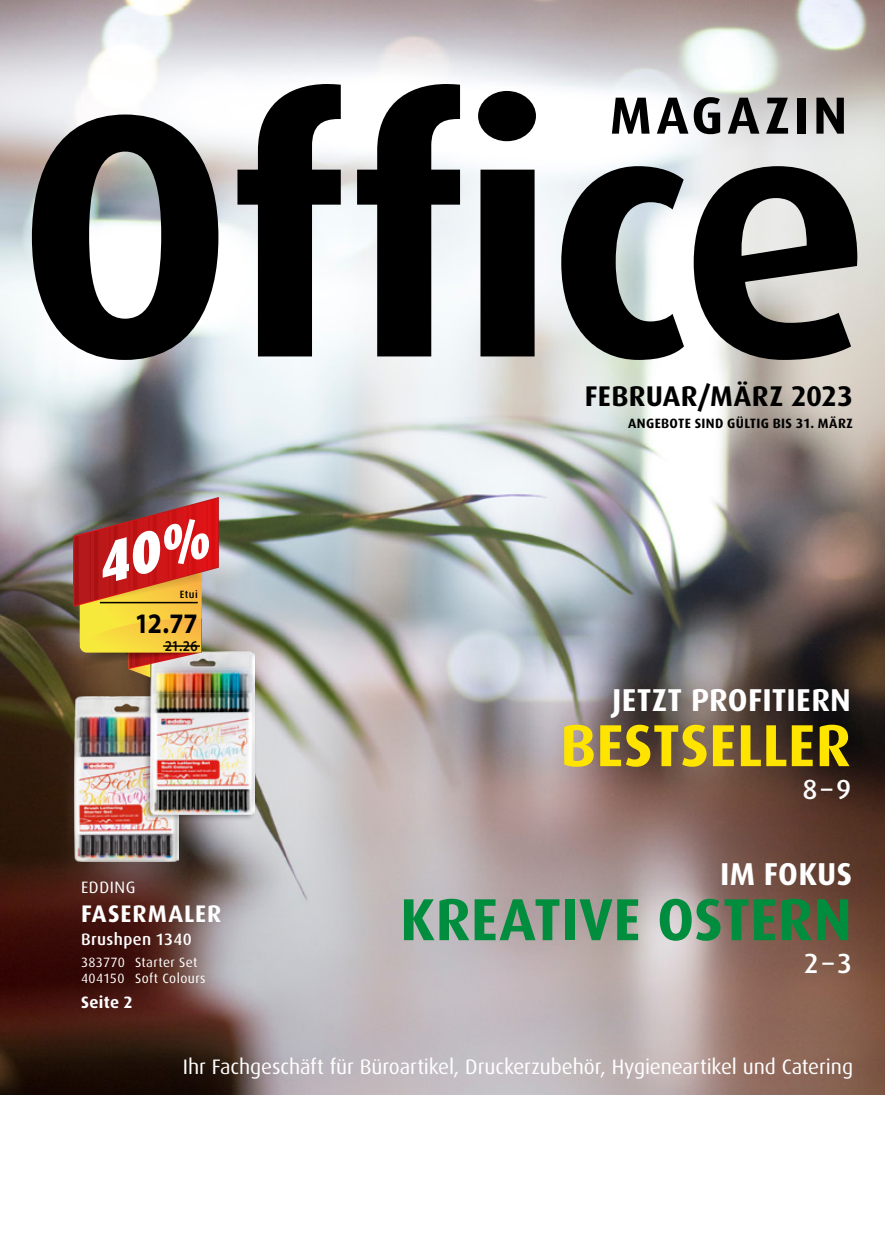
<style>
.page{position:relative;width:885px;height:1255px;background:#fff}
.page>*{position:absolute;margin:0;border:0;box-sizing:border-box;transform-origin:0 0}
.t1{font:700 59.4px "Dax OT";color:#008d3d}
.t2{font:700 59.4px "Dax OT";letter-spacing:.005em;color:#ffe400}
.t3{font:700 31.65px "Dax OT";letter-spacing:.01em;color:#fff}
.t4{font:700 28.5px "Dax OT";letter-spacing:.005em;color:#000}
.t5{font:700 28.35px "Myriad Pro";color:#000;scale:.9 1}
.t6{font:500 27.75px "Dax OT";color:#fff}
.t7{font:700 24px "Dax OT";letter-spacing:.04em;color:#fff}
.t8{font:21px "Dax OT";letter-spacing:-.005em;color:#fff}
.t9{font:500 16.5px "Dax OT";letter-spacing:.025em;color:#fff}
.t10{font:16.5px "Dax OT";letter-spacing:.035em;color:#fff}
.t11{font:700 16.5px "Dax OT";letter-spacing:.02em;color:#fff}
.t12{font:600 15px "Myriad Pro";color:#000;scale:.9 1}
.t13{font:13.5px/16.2px "Dax OT";letter-spacing:.03em;color:#fff}
.t14{font:700 13.5px "Dax OT";letter-spacing:.025em;color:#000}
.t15{font:500 10.5px "Dax OT";color:#000}
</style>
<div class="page">
<img style="left:0;top:0;width:884px;height:1095px">
<img style="left:74px;top:696px;width:104px;height:165px">
<div style="left:143px;top:649px;width:114px;height:171px;background:#000;opacity:.35"></div>
<img style="left:150px;top:652px;width:104px;height:162px">
<svg style="left:32px;top:114px;width:186px;height:246px;fill:#000"></svg>
<svg style="left:237px;top:84px;width:104px;height:272px"></svg>
<svg style="left:357px;top:84px;width:179px;height:272px;fill:#000"></svg>
<svg style="left:561px;top:166px;width:123px;height:194px"></svg>
<svg style="left:693px;top:166px;width:164px;height:194px;background:#5c5c5a"></svg>
<svg style="left:612px;top:98px;width:37px;height:36px"></svg>
<svg style="left:656px;top:97px;width:64px;height:37px"></svg>
<svg style="left:727px;top:98px;width:32px;height:36px"></svg>
<svg style="left:766px;top:98px;width:22px;height:36px"></svg>
<div style="left:797px;top:98px;width:8px;height:36px;background:#000"></div>
<svg style="left:816px;top:98px;width:27px;height:36px"></svg>
<img style="left:73px;top:497px;width:146px;height:180px">
<p class="t15" style="left:180px;top:588px;width:19px">Etui</p>
<h3 class="t5" style="left:135px;top:604px;width:72px">12.77</h3>
<p class="t12" style="left:165px;top:636px;width:38px">21.26</p>
<p class="t10" style="left:81px;top:877px;width:56px">EDDING</p>
<p class="t7" style="left:81px;top:900px;width:142px">FASERMALER</p>
<p class="t9" style="left:81px;top:929px;width:112px">Brushpen 1340</p>
<p class="t13" style="left:81px;top:954px;width:126px">383770 Starter Set<br>404150 Soft Colours</p>
<p class="t11" style="left:81px;top:993px;width:53px">Seite 2</p>
<h3 class="t4" style="left:584px;top:380px;width:270px">FEBRUAR/MÄRZ 2023</h3>
<p class="t14" style="left:628px;top:416px;width:226px">ANGEBOTE SIND GÜLTIG BIS 31. MÄRZ</p>
<h2 class="t3" style="left:612px;top:682px;width:240px">JETZT PROFITIERN</h2>
<h1 class="t2" style="left:560px;top:712px;width:292px">BESTSELLER</h1>
<h3 class="t6" style="left:802px;top:774px;width:50px">8–9</h3>
<h2 class="t3" style="left:720px;top:856px;width:133px">IM FOKUS</h2>
<h1 class="t1" style="left:400px;top:886px;width:453px">KREATIVE OSTERN</h1>
<h3 class="t6" style="left:803px;top:948px;width:50px">2–3</h3>
<p class="t8" style="left:183px;top:1054px;width:671px">Ihr Fachgeschäft für Büroartikel, Druckerzubehör, Hygieneartikel und Catering</p>
</div>
